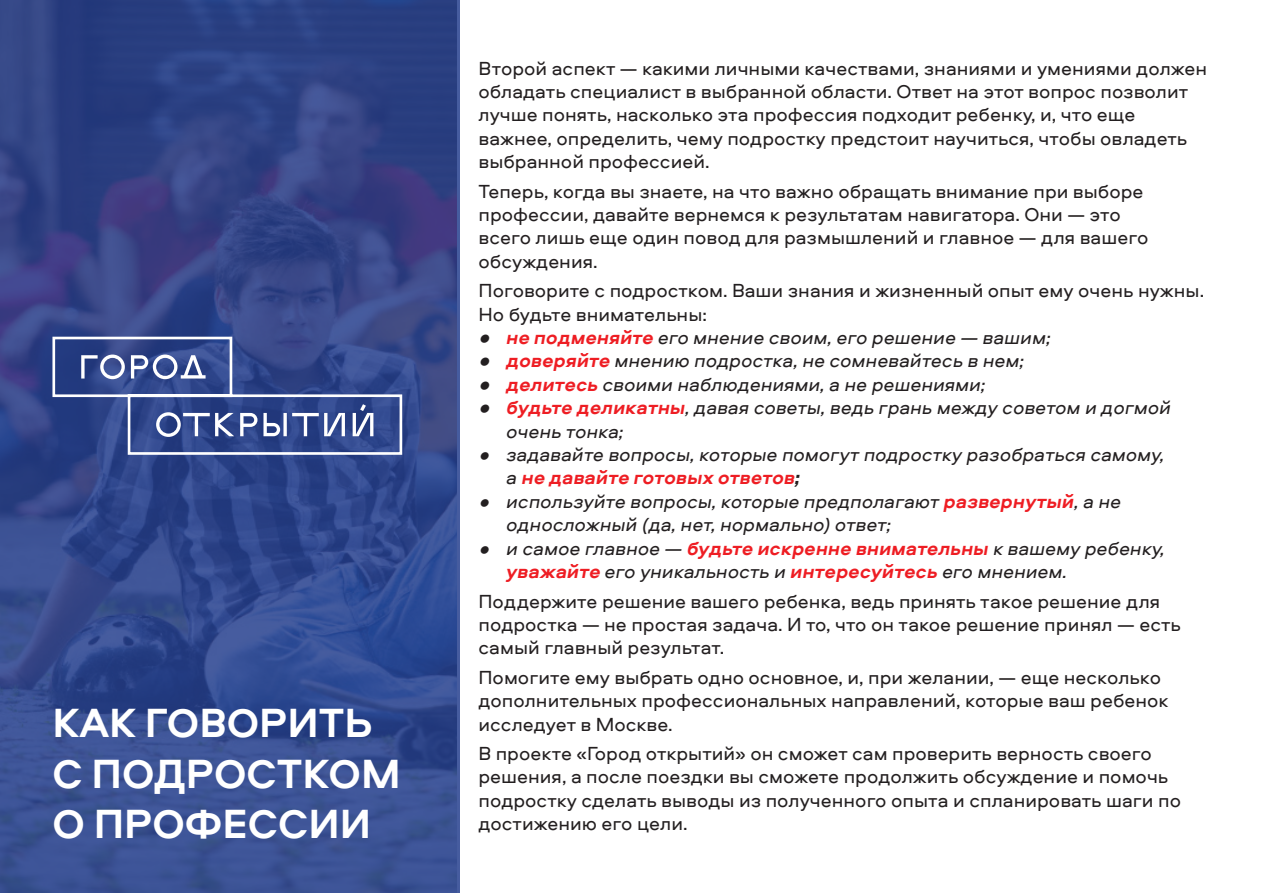
<style>
.page{position:relative;width:1263px;height:893px;background:#fff}
.page>*{position:absolute;margin:0;border:0;box-sizing:border-box;transform-origin:0 0}
.t1{font:700 42px/50.4px "Aeroport";color:#fff}
.t2{font:19.5px/23.4px "Aeroport";color:#231f20}
.t3{font:italic 19.5px/23.4px "Aeroport";color:#231f20}
.s1{font-weight:700}
.s2{font-weight:700;color:#ee1d23}
</style>
<div class="page">
<svg style="left:0;top:0;width:459px;height:893px;background:#33478a"></svg>
<svg style="left:51px;top:335px;width:352px;height:121px;background:#495c98"></svg>
<h1 class="t1" style="left:52px;top:696px;width:350px">КАК ГОВОРИТЬ<br>С ПОДРОСТКОМ<br>О ПРОФЕССИИ</h1>
<p class="t2" style="left:478px;top:55px;width:730px">Второй аспект — какими личными качествами, знаниями и умениями должен обладать специалист в выбранной области. Ответ на этот вопрос позволит лучше понять, насколько эта профессия подходит ребенку, и, что еще важнее, определить, чему подростку предстоит научиться, чтобы овладеть выбранной профессией.</p>
<p class="t2" style="left:478px;top:178px;width:671px">Теперь, когда вы знаете, на что важно обращать внимание при выборе профессии, давайте вернемся к результатам навигатора. Они — это всего лишь еще один повод для размышлений и главное — для вашего обсуждения.</p>
<p class="t2" style="left:478px;top:278px;width:727px">Поговорите с подростком. Ваши знания и жизненный опыт ему очень нужны.<br>Но будьте внимательны:</p>
<p class="t3" style="left:478px;top:325px;width:577px"><span class="s1">•</span> <span class="s2">не подменяйте</span> его мнение своим,его решение — вашим;</p>
<p class="t3" style="left:478px;top:348px;width:551px"><span class="s1">•</span> <span class="s2">доверяйте</span> мнению подростка,не сомневайтесь в нем;</p>
<p class="t3" style="left:478px;top:372px;width:512px"><span class="s1">•</span> <span class="s2">делитесь</span> своими наблюдениями,а не решениями;</p>
<p class="t3" style="left:505px;top:395px;width:670px;text-indent:-27px"><span class="s1">•</span> <span class="s2">будьте деликатны</span>,давая советы,ведь грань между советом и догмой очень тонка;</p>
<p class="t3" style="left:505px;top:442px;width:664px;text-indent:-27px">• задавайте вопросы,которые помогут подростку разобраться самому, а <span class="s2">не давайте готовых ответов</span><span class="s1">;</span></p>
<p class="t3" style="left:506px;top:489px;width:621px;text-indent:-27px">• используйте вопросы,которые предполагают <span class="s2">развернутый</span>,а не односложный (да,нет,нормально)ответ;</p>
<p class="t3" style="left:506px;top:535px;width:664px;text-indent:-27px">• и самое главное — <span class="s2">будьте искренне внимательны</span> к вашему ребенку, <span class="s2">уважайте</span> его уникальность и <span class="s2">интересуйтесь</span> его мнением.</p>
<p class="t2" style="left:478px;top:588px;width:704px">Поддержите решение вашего ребенка, ведь принять такое решение для подростка — не простая задача. И то, что он такое решение принял — есть самый главный результат.</p>
<p class="t2" style="left:478px;top:664px;width:692px">Помогите ему выбрать одно основное, и, при желании, — еще несколько дополнительных профессиональных направлений, которые ваш ребенок исследует в Москве.</p>
<p class="t2" style="left:478px;top:741px;width:704px">В проекте «Город открытий» он сможет сам проверить верность своего решения, а после поездки вы сможете продолжить обсуждение и помочь подростку сделать выводы из полученного опыта и спланировать шаги по достижению его цели.</p>
</div>
